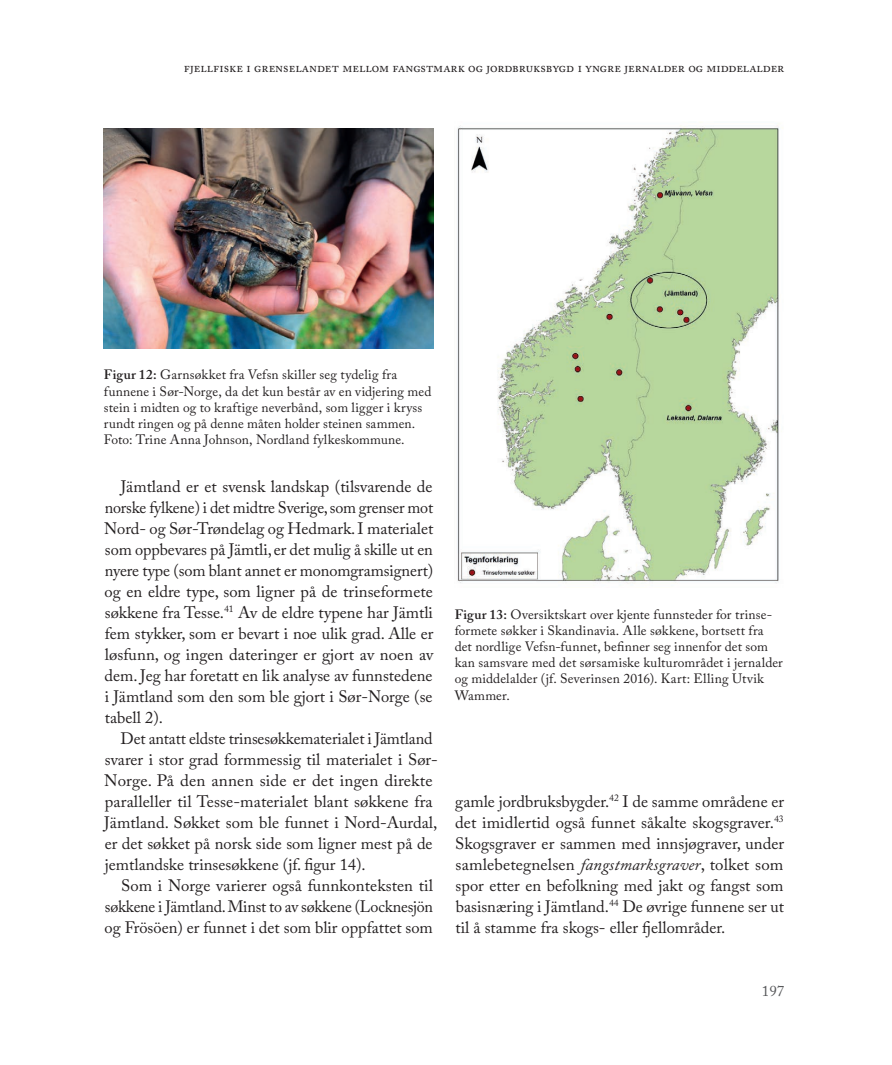
<style>
.page{position:relative;width:892px;height:1065px;background:#fff}
.page>*{position:absolute;margin:0;border:0;box-sizing:border-box;transform-origin:0 0}
.t1{font:16.5px/21px "Adobe Caslon Pro";color:#231f20;text-align:justify}
.t2{font:15px "Adobe Caslon Pro";color:#57585a}
.t3{font:13.5px/16.2px "Adobe Caslon Pro";color:#231f20}
.s1{font-weight:600}
.s2{font-style:italic}
</style>
<div class="page">
<img style="left:104px;top:129px;width:330px;height:219px">
<img style="left:457px;top:125px;width:322px;height:459px">
<p class="t3" style="left:184px;top:59px;width:602px">Fjellfiske i grenselandet mellom fangstmark og jordbruksbygd i yngre jernalder og middelalder</p>
<p class="t3" style="left:104px;top:367px;width:329px"><span class="s1">Figur 12:</span> Garnsøkket fra Vefsn skiller seg tydelig fra funnene i Sør-Norge, da det kun består av en vidjering med stein i midten og to kraftige neverbånd, som ligger i kryss rundt ringen og på denne måten holder steinen sammen.<br>Foto: Trine Anna Johnson, Nordland fylkeskommune.</p>
<p class="t1" style="left:104px;top:475px;width:331px;text-indent:17px">Jämtland er et svensk landskap (tilsvarende de norske fylkene) i det midtre Sverige, som grenser mot Nord- og Sør-Trøndelag og Hedmark. I materialet som oppbevares på Jämtli, er det mulig å skille ut en nyere type (som blant annet er monomgramsignert) og en eldre type, som ligner på de trinseformete søkkene fra Tesse.<sup>41</sup> Av de eldre typene har Jämtli fem stykker, som er bevart i noe ulik grad. Alle er løsfunn, og ingen dateringer er gjort av noen av dem. Jeg har foretatt en lik analyse av funnstedene i Jämtland som den som ble gjort i Sør-Norge (se tabell 2).</p>
<p class="t1" style="left:104px;top:727px;width:335px;text-align:left;text-indent:16px">Det antatt eldste trinsesøkkematerialet i Jämtland svarer i stor grad formmessig til materialet i Sør-Norge. På den annen side er det ingen direkte paralleller til Tesse-materialet blant søkkene fra Jämtland. Søkket som ble funnet i Nord-Aurdal, er det søkket på norsk side som ligner mest på de jemtlandske trinsesøkkene (jf. figur 14).</p>
<p class="t1" style="left:105px;top:874px;width:330px;text-indent:16px">Som i Norge varierer også funnkonteksten til søkkene i Jämtland. Minst to av søkkene (Locknesjön og Frösöen) er funnet i det som blir oppfattet som</p>
<p class="t3" style="left:455px;top:606px;width:330px"><span class="s1">Figur 13:</span> Oversiktskart over kjente funnsteder for trinse&shy;formete søkker i Skandinavia. Alle søkkene, bortsett fra det nordlige Vefsn-funnet, befinner seg innenfor det som kan samsvare med det sørsamiske kulturområdet i jernalder og middelalder (jf. Severinsen 2016). Kart: Elling Utvik Wammer.</p>
<p class="t1" style="left:455px;top:790px;width:331px">gamle jordbruksbygder.<sup>42</sup> I de samme områdene er det imidlertid også funnet såkalte skogsgraver.<sup>43<br></sup>Skogsgraver er sammen med innsjøgraver, under samlebetegnelsen <span class="s2">fangstmarksgraver</span>, tolket som spor etter en befolkning med jakt og fangst som basisnæring i Jämtland.<sup>44</sup> De øvrige funnene ser ut til å stamme fra skogs- eller fjellområder.</p>
<p class="t2" style="left:762px;top:982px;width:24px">197</p>
</div>
